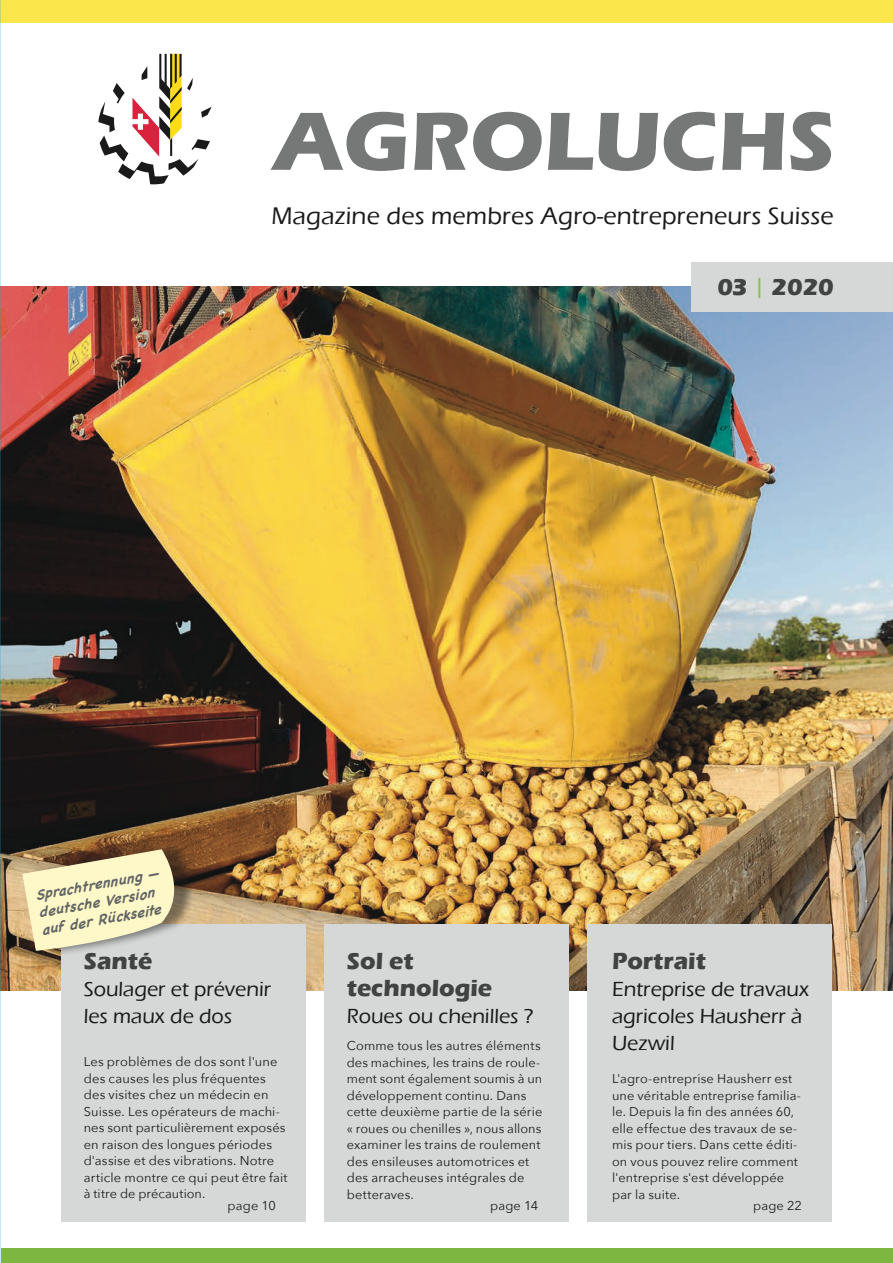
<style>
.page{position:relative;width:893px;height:1263px;background:#fff}
.page>*{position:absolute;margin:0;border:0;box-sizing:border-box;transform-origin:0 0}
.t1{font:700 85.5px "Eras ITC";color:#757877}
.t2{font:500 24.75px "Eras ITC";letter-spacing:.01em;color:#1a1a1a}
.t3{font:700 24px/27px "Eras ITC";color:#404342}
.t4{font:500 21px/27px "Eras ITC";color:#1a1a1a}
.t5{font:italic 700 13.95px/17.9px "Chalkboard";color:#626565}
.t6{font:12.75px/16.5px "Avenir Next";letter-spacing:.01em;color:#1a1a1a}
.s1{font-weight:500;color:#88c14c}
</style>
<div class="page">
<img style="left:0;top:287px;width:893px;height:704px">
<div style="left:0;top:0;width:893px;height:23px;background:#fbe64c"></div>
<svg style="left:98px;top:54px;width:114px;height:130px"></svg>
<div style="left:1px;top:1249px;width:892px;height:14px;background:#7eb642"></div>
<div style="left:691px;top:262px;width:202px;height:49px;background:#d6d8d8"></div>
<div style="left:61px;top:924px;width:245px;height:298px;background:#d6d8d8"></div>
<div style="left:324px;top:924px;width:245px;height:298px;background:#d6d8d8"></div>
<div style="left:587px;top:924px;width:245px;height:298px;background:#d6d8d8"></div>
<div style="left:29px;top:842px;width:167px;height:116px;background:#1a1a1a;opacity:.51"></div>
<svg style="left:22px;top:849px;width:168px;height:102px;background:#dad0aa"></svg>
<h1 class="t1" style="left:274px;top:92px;width:563px">AGROLUCHS</h1>
<h2 class="t2" style="left:272px;top:202px;width:564px">Magazine des membres Agro-entrepreneurs Suisse</h2>
<p class="t5" style="left:34px;top:886px;width:125px;rotate:-10deg">Sprachtrennung — deutsche Version auf der Rückseite</p>
<h3 class="t3" style="left:718px;top:274px;width:118px">03 <span class="s1">|</span> 2020</h3>
<h3 class="t3" style="left:84px;top:947px;width:70px">Santé</h3>
<h3 class="t4" style="left:84px;top:976px;width:189px">Soulager et prévenir les maux de dos</h3>
<h3 class="t3" style="left:347px;top:947px;width:147px">Sol et technologie</h3>
<h3 class="t4" style="left:347px;top:1003px;width:188px">Roues ou chenilles ?</h3>
<h3 class="t3" style="left:612px;top:947px;width:95px">Portrait</h3>
<h3 class="t4" style="left:612px;top:976px;width:199px">Entreprise de travaux agricoles Hausherr à<br>Uezwil</h3>
<p class="t6" style="left:347px;top:1037px;width:197px">Comme tous les autres éléments des machines, les trains de roule&shy;ment sont également soumis à un développement continu. Dans cette deuxième partie de la série « roues ou chenilles », nous allons examiner les trains de roulement des ensileuses automotrices et des arracheuses intégrales de betteraves.</p>
<p class="t6" style="left:84px;top:1053px;width:205px">Les problèmes de dos sont l'une des causes les plus fréquentes des visites chez un médecin en<br>Suisse. Les opérateurs de machi&shy;nes sont particulièrement exposés en raison des longues périodes d'assise et des vibrations. Notre article montre ce qui peut être fait à titre de précaution.</p>
<p class="t6" style="left:612px;top:1070px;width:190px">L'agro-entreprise Hausherr est une véritable entreprise familia&shy;le. Depuis la fin des années 60, elle effectue des travaux de se&shy;mis pour tiers. Dans cette éditi&shy;on vous pouvez relire comment l'entreprise s'est développée par la suite.</p>
<p class="t6" style="left:228px;top:1197px;width:50px">page 10</p>
<p class="t6" style="left:490px;top:1197px;width:50px">page 14</p>
<p class="t6" style="left:753px;top:1197px;width:50px">page 22</p>
</div>
